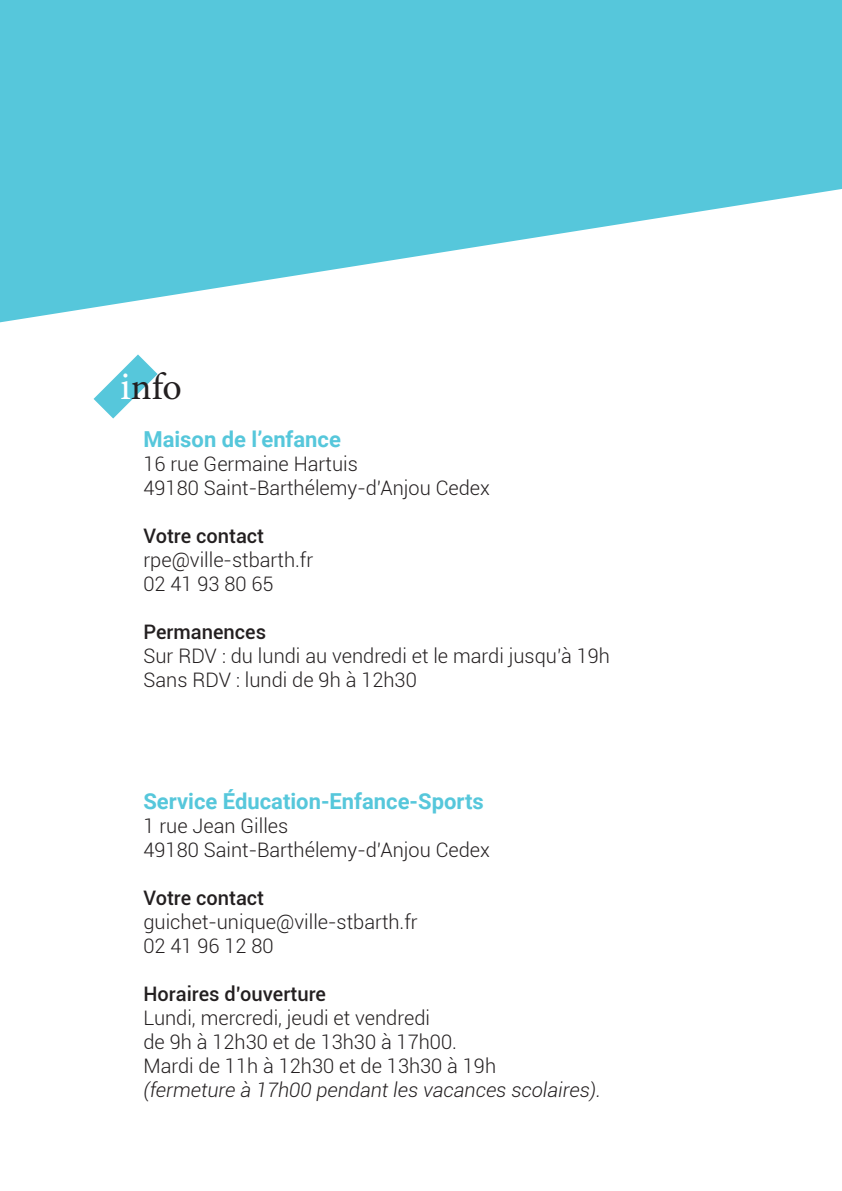
<style>
.page{position:relative;width:842px;height:1191px;background:#fff}
.page>*{position:absolute;margin:0;border:0;box-sizing:border-box;transform-origin:0 0}
.t1{font:38px "Minion Pro";color:#231f20}
.t2{font:700 22px "Roboto";color:#56c7db}
.t3{font:300 20px/24px "Roboto";color:#231f20}
.t4{font:500 20px "Roboto";color:#231f20}
.t5{font:italic 300 20px "Roboto";color:#231f20}
.s1{font-size:40px;color:#fff}
</style>
<div class="page">
<svg style="left:94px;top:354px;width:64px;height:64px"></svg>
<svg style="left:0;top:0;width:842px;height:322px;fill:#56c7db"></svg>
<h1 class="t1" style="left:120px;top:361px;width:63px"><span class="s1">i</span>nfo</h1>
<p class="t2" style="left:143px;top:423px;width:199px">Maison de l’enfance</p>
<p class="t3" style="left:143px;top:451px;width:348px">16 rue Germaine Hartuis<br>49180 Saint-Barthélemy-d’Anjou Cedex</p>
<p class="t4" style="left:143px;top:521px;width:122px">Votre contact</p>
<p class="t3" style="left:143px;top:547px;width:171px">rpe@ville-stbarth.fr<br>02 41 93 80 65</p>
<p class="t4" style="left:143px;top:617px;width:124px">Permanences</p>
<p class="t3" style="left:143px;top:643px;width:468px">Sur RDV : du lundi au vendredi et le mardi jusqu’à 19h<br>Sans RDV : lundi de 9h à 12h30</p>
<p class="t2" style="left:143px;top:786px;width:342px">Service Éducation-Enfance-Sports</p>
<p class="t3" style="left:143px;top:813px;width:348px">1 rue Jean Gilles<br>49180 Saint-Barthélemy-d’Anjou Cedex</p>
<p class="t4" style="left:143px;top:884px;width:122px">Votre contact</p>
<p class="t3" style="left:143px;top:909px;width:276px">guichet-unique@ville-stbarth.fr<br>02 41 96 12 80</p>
<p class="t4" style="left:143px;top:980px;width:184px">Horaires d’ouverture</p>
<p class="t3" style="left:143px;top:1005px;width:354px">Lundi, mercredi, jeudi et vendredi<br>de 9h à 12h30 et de 13h30 à 17h00.<br>Mardi de 11h à 12h30 et de 13h30 à 19h</p>
<p class="t5" style="left:143px;top:1076px;width:459px">(fermeture à 17h00 pendant les vacances scolaires).</p>
</div>
